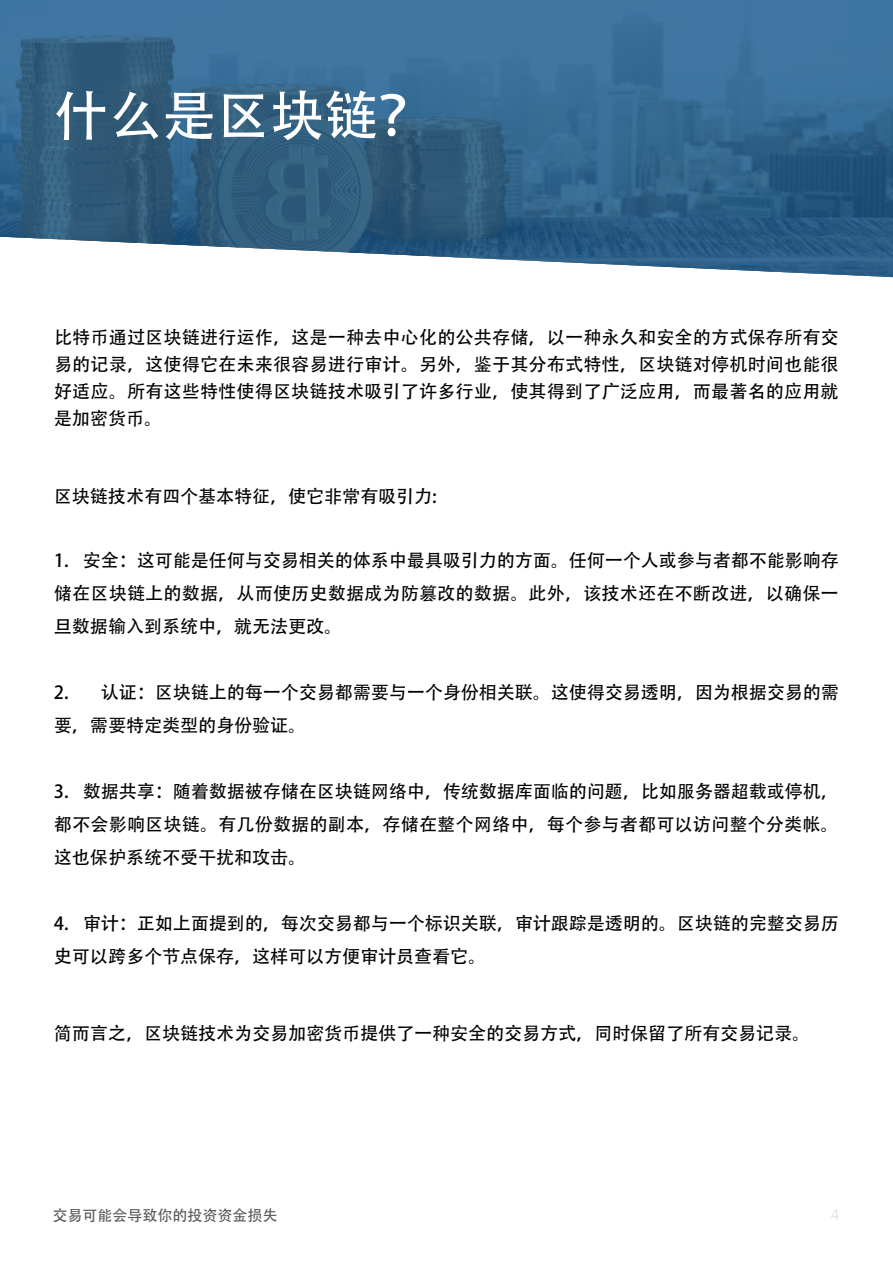
<style>
.page{position:relative;width:893px;height:1263px;background:#fff}
.page>*{position:absolute;margin:0;border:0;box-sizing:border-box;transform-origin:0 0}
.t1{font:54px "Adobe Heiti Std";color:#fff}
.t2{font:18px/33px "Adobe Heiti Std";color:#000;text-align:justify}
.t3{font:15px "Adobe Heiti Std";color:#575756}
.t4{font:300 15px "Roboto";color:#dadada}
</style>
<div class="page">
<svg style="left:0;top:0;width:893px;height:277px;background:#427093"></svg>
<h1 class="t1" style="left:54px;top:84px;width:379px">什么是区块链？</h1>
<p class="t2" style="left:54px;top:324px;width:786px;line-height:27px">比特币通过区块链进行运作，这是一种去中心化的公共存储，以一种永久和安全的方式保存所有交易的记录，这使得它在未来很容易进行审计。另外，鉴于其分布式特性，区块链对停机时间也能很好适应。所有这些特性使得区块链技术吸引了许多行业，使其得到了广泛应用，而最著名的应用就是加密货币。</p>
<p class="t2" style="left:54px;top:481px;width:384px">区块链技术有四个基本特征，使它非常有吸引力:</p>
<p class="t2" style="left:54px;top:545px;width:787px">1. 安全：这可能是任何与交易相关的体系中最具吸引力的方面。任何一个人或参与者都不能影响存储在区块链上的数据，从而使历史数据成为防篡改的数据。此外，该技术还在不断改进，以确保一旦数据输入到系统中，就无法更改。</p>
<p class="t2" style="left:54px;top:677px;width:787px">2. 认证：区块链上的每一个交易都需要与一个身份相关联。这使得交易透明，因为根据交易的需要，需要特定类型的身份验证。</p>
<p class="t2" style="left:54px;top:776px;width:787px">3. 数据共享：随着数据被存储在区块链网络中，传统数据库面临的问题，比如服务器超载或停机，都不会影响区块链。有几份数据的副本，存储在整个网络中，每个参与者都可以访问整个分类帐。这也保护系统不受干扰和攻击。</p>
<p class="t2" style="left:54px;top:908px;width:787px">4. 审计：正如上面提到的，每次交易都与一个标识关联，审计跟踪是透明的。区块链的完整交易历史可以跨多个节点保存，这样可以方便审计员查看它。</p>
<p class="t2" style="left:54px;top:1017px;width:758px">简而言之，区块链技术为交易加密货币提供了一种安全的交易方式，同时保留了所有交易记录。</p>
<p class="t3" style="left:52px;top:1206px;width:226px">交易可能会导致你的投资资金损失</p>
<p class="t4" style="left:831px;top:1204px;width:10px">4</p>
</div>
